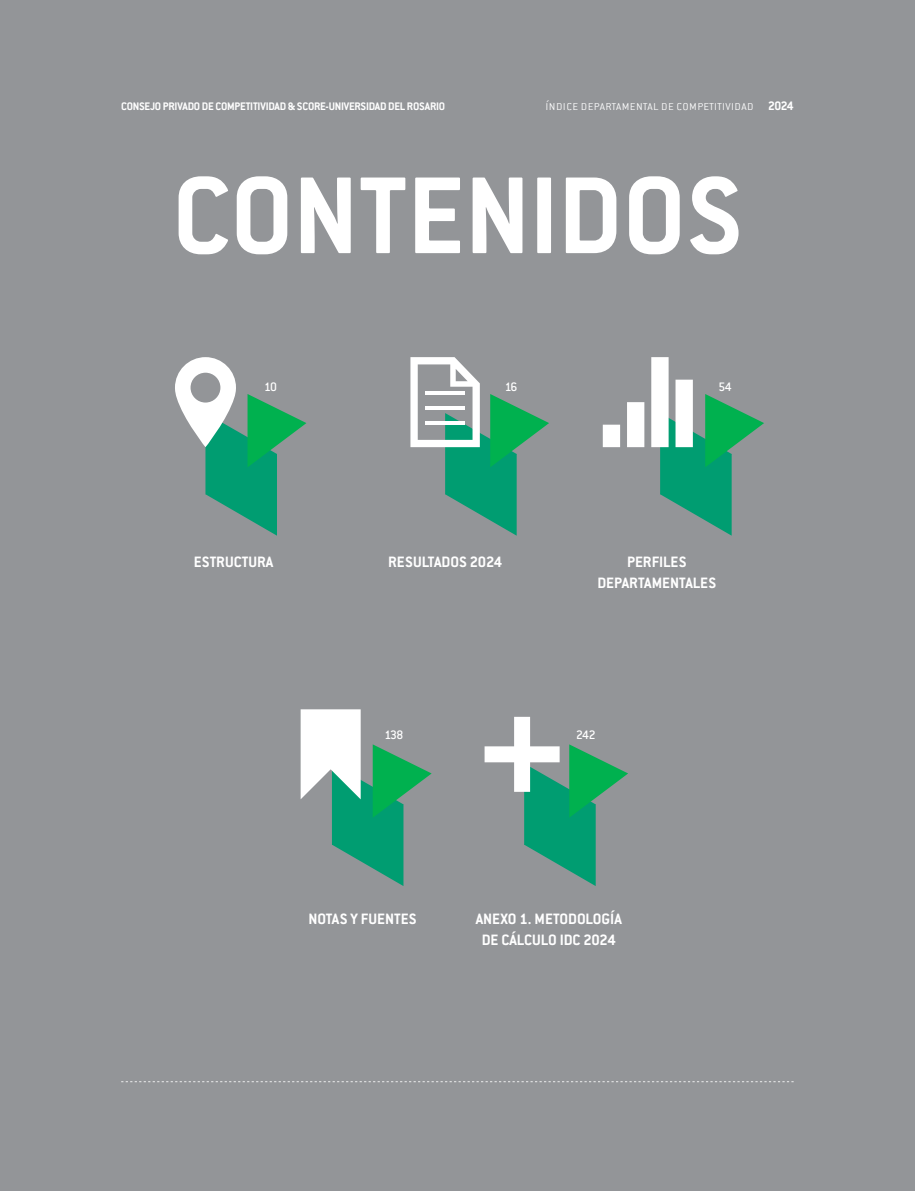
<style>
.page{position:relative;width:915px;height:1191px;background:#fff}
.page>*{position:absolute;margin:0;border:0;box-sizing:border-box;transform-origin:0 0}
.t1{font:700 120px "Conduit ITC Std";color:#fff}
.t2{font:700 16.5px/21px "Conduit ITC Std";color:#fff;text-align:center}
.t3{font:200 15px "Conduit ITC Std";letter-spacing:-.02em;color:#fff}
.t4{font:500 13.5px "Conduit ITC Std";letter-spacing:-.07em;color:#fff}
.t5{font:700 12px "Conduit ITC Std";letter-spacing:-.02em;color:#fff}
.s1{font-weight:700;font-size:13.5px}
</style>
<div class="page">
<div style="left:0;top:0;width:914px;height:1191px;background:#939598"></div>
<svg style="left:121px;top:1081px;width:672px;height:1px"></svg>
<svg style="left:602px;top:357px;width:161px;height:179px"></svg>
<svg style="left:300px;top:709px;width:131px;height:177px"></svg>
<svg style="left:484px;top:717px;width:144px;height:169px"></svg>
<svg style="left:410px;top:357px;width:139px;height:179px"></svg>
<hr style="left:425px;top:391px;width:39px;height:3px;background:#fff">
<hr style="left:425px;top:406px;width:39px;height:3px;background:#fff">
<hr style="left:425px;top:421px;width:39px;height:4px;background:#fff">
<svg style="left:175px;top:357px;width:131px;height:179px"></svg>
<p class="t5" style="left:121px;top:99px;width:325px">CONSEJO PRIVADO DE COMPETITIVIDAD &amp; SCORE-UNIVERSIDAD DEL ROSARIO</p>
<p class="t3" style="left:545px;top:96px;width:250px">índice departamental de competitividad <span class="s1">2024</span></p>
<h1 class="t1" style="left:172px;top:143px;width:571px">CONTENIDOS</h1>
<p class="t4" style="left:264px;top:378px;width:14px">10</p>
<p class="t2" style="left:194px;top:551px;width:81px">ESTRUCTURA</p>
<p class="t4" style="left:504px;top:378px;width:14px">16</p>
<p class="t4" style="left:718px;top:378px;width:15px">54</p>
<p class="t2" style="left:388px;top:551px;width:115px">RESULTADOS 2024</p>
<p class="t4" style="left:384px;top:726px;width:20px">138</p>
<p class="t2" style="left:597px;top:551px;width:120px">PERFILES<br>DEPARTAMENTALES</p>
<p class="t4" style="left:576px;top:726px;width:21px">242</p>
<p class="t2" style="left:308px;top:908px;width:110px">NOTAS Y FUENTES</p>
<p class="t2" style="left:475px;top:908px;width:147px">ANEXO 1. METODOLOGÍA<br>DE CÁLCULO IDC 2024</p>
</div>
